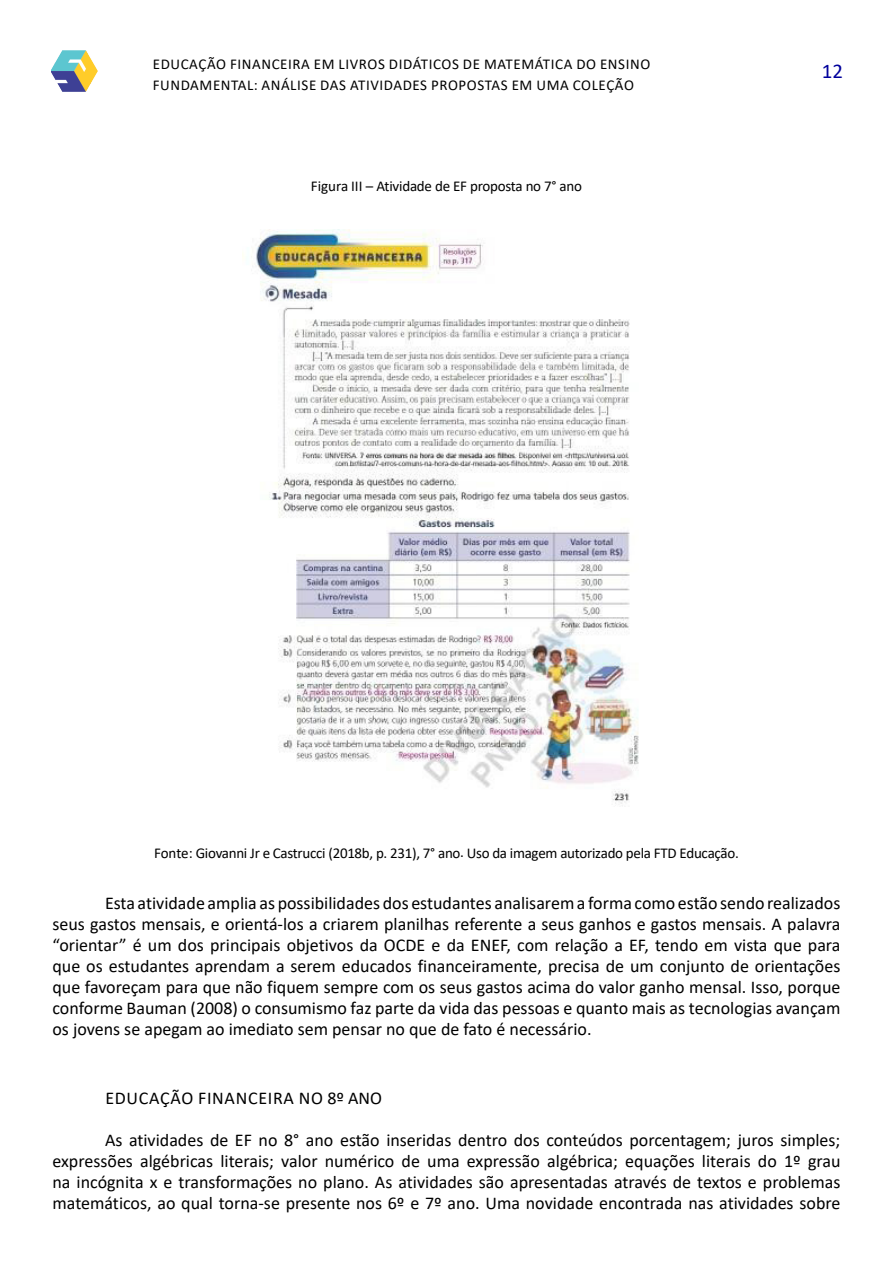
<style>
.page{position:relative;width:893px;height:1263px;background:#fff}
.page>*{position:absolute;margin:0;border:0;box-sizing:border-box;transform-origin:0 0}
.t1{font:21px "Calibri";color:#00009c}
.PARÁGRAFO_MATEMÁTICA{font:18px/21px "Calibri";color:#000;text-align:justify}
.TITULO_DE_PARÁGRAFO{font:18px "Calibri";letter-spacing:.04em;color:#000}
.LEGENDAS{font:15px/21px "Calibri";letter-spacing:.04em;color:#000}
.LEGENDAS-2{font:15px "Calibri";letter-spacing:-.02em;color:#000}
.LEGENDAS-3{font:15px "Calibri";color:#000}
</style>
<div class="page">
<img style="left:51px;top:51px;width:47px;height:41px">
<img style="left:242px;top:230px;width:397px;height:576px">
<p class="LEGENDAS" style="left:153px;top:53px;width:499px">EDUCAÇÃO FINANCEIRA EM LIVROS DIDÁTICOS DE MATEMÁTICA DO ENSINO<br>FUNDAMENTAL: ANÁLISE DAS ATIVIDADES PROPOSTAS EM UMA COLEÇÃO</p>
<p class="LEGENDAS-3" style="left:311px;top:176px;width:273px">Figura III – Atividade de EF proposta no 7° ano</p>
<p class="t1" style="left:822px;top:56px;width:23px">12</p>
<p class="LEGENDAS-2" style="left:154px;top:843px;width:586px">Fonte: Giovanni Jr e Castrucci (2018b, p. 231), 7° ano. Uso da imagem autorizado pela FTD Educação.</p>
<p class="PARÁGRAFO_MATEMÁTICA" style="left:52px;top:892px;width:789px;text-indent:52px">Esta atividade amplia as possibilidades dos estudantes analisarem a forma como estão sendo realizados seus gastos mensais, e orientá-los a criarem planilhas referente a seus ganhos e gastos mensais. A palavra “orientar” é um dos principais objetivos da OCDE e da ENEF, com relação a EF, tendo em vista que para que os estudantes aprendam a serem educados financeiramente, precisa de um conjunto de orientações que favoreçam para que não fiquem sempre com os seus gastos acima do valor ganho mensal. Isso, porque conforme Bauman (2008) o consumismo faz parte da vida das pessoas e quanto mais as tecnologias avançam os jovens se apegam ao imediato sem pensar no que de fato é necessário.</p>
<p class="TITULO_DE_PARÁGRAFO" style="left:105px;top:1086px;width:278px">EDUCAÇÃO FINANCEIRA NO 8º ANO</p>
<p class="PARÁGRAFO_MATEMÁTICA" style="left:52px;top:1129px;width:789px;text-indent:52px">As atividades de EF no 8° ano estão inseridas dentro dos conteúdos porcentagem; juros simples; expressões algébricas literais; valor numérico de uma expressão algébrica; equações literais do 1º grau na incógnita x e transformações no plano. As atividades são apresentadas através de textos e problemas matemáticos, ao qual torna-se presente nos 6º e 7º ano. Uma novidade encontrada nas atividades sobre</p>
</div>
